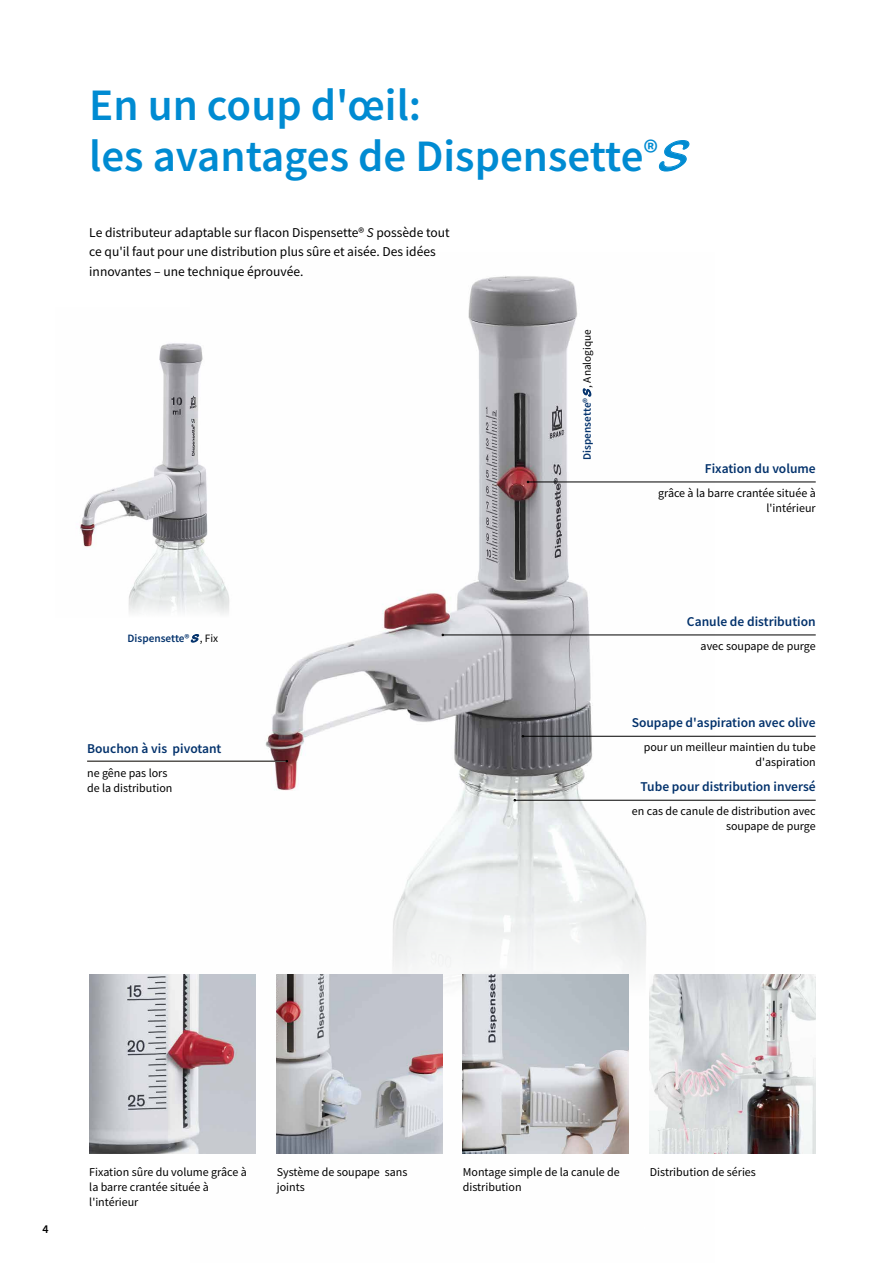
<style>
.page{position:relative;width:893px;height:1263px;background:#fff}
.page>*{position:absolute;margin:0;border:0;box-sizing:border-box;transform-origin:0 0}
.t1{font:600 45px/51px "Source Sans Pro";color:#008bd2}
.t2{font:13.5px/19.5px "Source Sans Pro";color:#000}
.t3{font:600 13.5px "Source Sans Pro";color:#03326c}
.t4{font:12px/15px "Source Sans Pro";color:#000}
.t5{font:600 12px "Source Sans Pro";color:#000}
.t6{font:600 11.25px "Source Sans Pro";color:#03326c}
.s1{font-family:"Blacklight D";font-weight:400}
.s2{font-style:italic}
.s3{font-weight:400;color:#000}
</style>
<div class="page">
<img style="left:190px;top:276px;width:525px;height:878px">
<img style="left:650px;top:975px;width:166px;height:178px">
<img style="left:89px;top:975px;width:166px;height:178px">
<img style="left:463px;top:975px;width:166px;height:178px">
<img style="left:277px;top:975px;width:166px;height:178px">
<img style="left:80px;top:307px;width:161px;height:310px">
<hr style="left:529px;top:482px;width:287px;height:1px;background:#000">
<hr style="left:444px;top:635px;width:372px;height:1px;background:#000">
<hr style="left:524px;top:736px;width:292px;height:1px;background:#000">
<hr style="left:516px;top:800px;width:300px;height:1px;background:#000">
<hr style="left:87px;top:761px;width:199px;height:1px;background:#000">
<h1 class="t1" style="left:89px;top:79px;width:600px">En un coup d'œil:<br>les avantages de Dispensette<sup>®</sup><span class="s1">S</span></h1>
<p class="t2" style="left:89px;top:222px;width:362px">Le distributeur adaptable sur flacon Dispensette® <span class="s2">S</span> possède tout ce qu'il faut pour une distribution plus sûre et aisée. Des idées innovantes – une technique éprouvée.</p>
<p class="t6" style="left:128px;top:631px;width:92px">Dispensette® <span class="s1">S</span><span class="s3">, Fix</span></p>
<p class="t3" style="left:87px;top:740px;width:136px">Bouchon à vis pivotant</p>
<p class="t4" style="left:87px;top:765px;width:87px">ne gêne pas lors de la distribution</p>
<p class="t6" style="left:580px;top:460px;width:132px;rotate:-90deg">Dispensette® <span class="s1">S</span><span class="s3">, Analogique</span></p>
<p class="t3" style="left:705px;top:460px;width:112px">Fixation du volume</p>
<p class="t4" style="left:658px;top:485px;width:159px;text-align:right">grâce à la barre crantée située à l'intérieur</p>
<p class="t3" style="left:687px;top:613px;width:130px">Canule de distribution</p>
<p class="t4" style="left:701px;top:638px;width:117px">avec soupape de purge</p>
<p class="t3" style="left:632px;top:714px;width:186px">Soupape d'aspiration avec olive</p>
<p class="t4" style="left:644px;top:740px;width:173px;text-align:right">pour un meilleur maintien du tube d'aspiration</p>
<p class="t3" style="left:640px;top:778px;width:177px">Tube pour distribution inversé</p>
<p class="t4" style="left:632px;top:804px;width:185px;text-align:right">en cas de canule de distribution avec soupape de purge</p>
<p class="t5" style="left:43px;top:1221px;width:8px">4</p>
<p class="t4" style="left:89px;top:1165px;width:159px">Fixation sûre du volume grâce à la barre crantée située à l'intérieur</p>
<p class="t4" style="left:277px;top:1165px;width:132px">Système de soupape sans joints</p>
<p class="t4" style="left:650px;top:1165px;width:108px">Distribution de séries</p>
<p class="t4" style="left:463px;top:1165px;width:158px">Montage simple de la canule de distribution</p>
</div>
